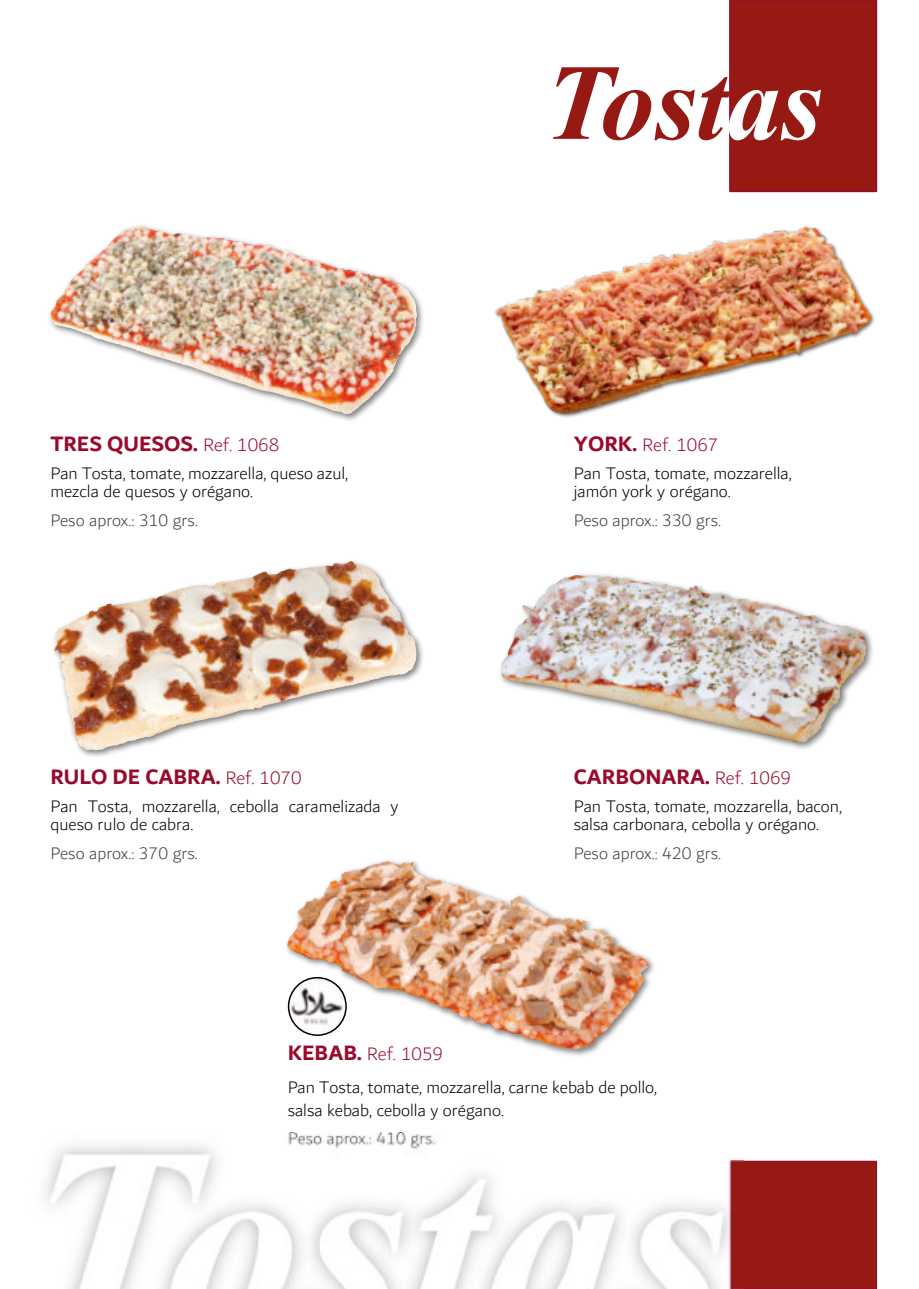
<style>
.page{position:relative;width:919px;height:1289px;background:#fff}
.page>*{position:absolute;margin:0;border:0;box-sizing:border-box;transform-origin:0 0}
.t1{font:italic 700 108px "Times New Roman";color:#971914}
.t2{font:700 22.5px "Dubai";color:#990a2c}
.t3{font:300 19.5px "Dubai";color:#990a2c}
.t4{font:300 18px/18px "Dubai";color:#000}
.t5{font:300 18px "Dubai";color:#404040}
.s1{font-weight:300;font-size:19.5px}
.s2{color:#fff}
.s3{font-weight:700;font-size:22.5px}
</style>
<div class="page">
<div style="left:729px;top:1160px;width:148px;height:128px;background:#971914;border:1px solid #980a2c"></div>
<div style="left:729px;top:0;width:148px;height:192px;background:#971914;border:2px solid #980a2c"></div>
<img style="left:286px;top:860px;width:368px;height:196px">
<img style="left:389px;top:861px;width:59px;height:22px">
<img style="left:287px;top:975px;width:58px;height:57px">
<div style="left:288px;top:976px;width:59px;height:59px;border:2px solid #000;border-radius:50%"></div>
<img style="left:49px;top:225px;width:374px;height:196px">
<img style="left:71px;top:226px;width:69px;height:54px">
<img style="left:54px;top:560px;width:369px;height:197px">
<img style="left:283px;top:560px;width:68px;height:11px">
<img style="left:500px;top:574px;width:373px;height:175px">
<img style="left:501px;top:575px;width:365px;height:168px">
<img style="left:43px;top:1133px;width:700px;height:155px">
<img style="left:495px;top:226px;width:380px;height:192px">
<p class="t2" style="left:50px;top:434px;width:230px">TRES QUESOS. <span class="s1">Ref. 1068</span></p>
<p class="t4" style="left:50px;top:466px;width:299px">Pan Tosta, tomate, mozzarella, queso azul, mezcla de quesos y orégano.</p>
<p class="t5" style="left:50px;top:512px;width:149px">Peso aprox.: 310 grs.</p>
<p class="t2" style="left:50px;top:766px;width:253px">RULO DE CABRA. <span class="s1">Ref. 1070</span></p>
<p class="t4" style="left:50px;top:798px;width:349px">Pan Tosta, mozzarella, cebolla caramelizada y queso rulo de cabra.</p>
<p class="t5" style="left:50px;top:845px;width:149px">Peso aprox.: 370 grs.</p>
<h1 class="t1" style="left:544px;top:66px;width:280px">Tost<span class="s2">as</span></h1>
<p class="t3" style="left:573px;top:436px;width:146px"><span class="s3">YORK.</span> Ref. 1067</p>
<p class="t4" style="left:573px;top:466px;width:219px">Pan Tosta, tomate, mozzarella, jamón york y orégano.</p>
<p class="t5" style="left:573px;top:512px;width:149px">Peso aprox.: 330 grs.</p>
<p class="t2" style="left:573px;top:766px;width:219px">CARBONARA. <span class="s1">Ref. 1069</span></p>
<p class="t4" style="left:573px;top:798px;width:270px">Pan Tosta, tomate, mozzarella, bacon, salsa carbonara, cebolla y orégano.</p>
<p class="t5" style="left:573px;top:845px;width:149px">Peso aprox.: 420 grs.</p>
<p class="t3" style="left:287px;top:1045px;width:157px"><span class="s3">KEBAB.</span> Ref. 1059</p>
<p class="t4" style="left:287px;top:1077px;width:371px;line-height:22.5px">Pan Tosta, tomate, mozzarella, carne kebab de pollo, salsa kebab, cebolla y orégano.</p>
</div>
